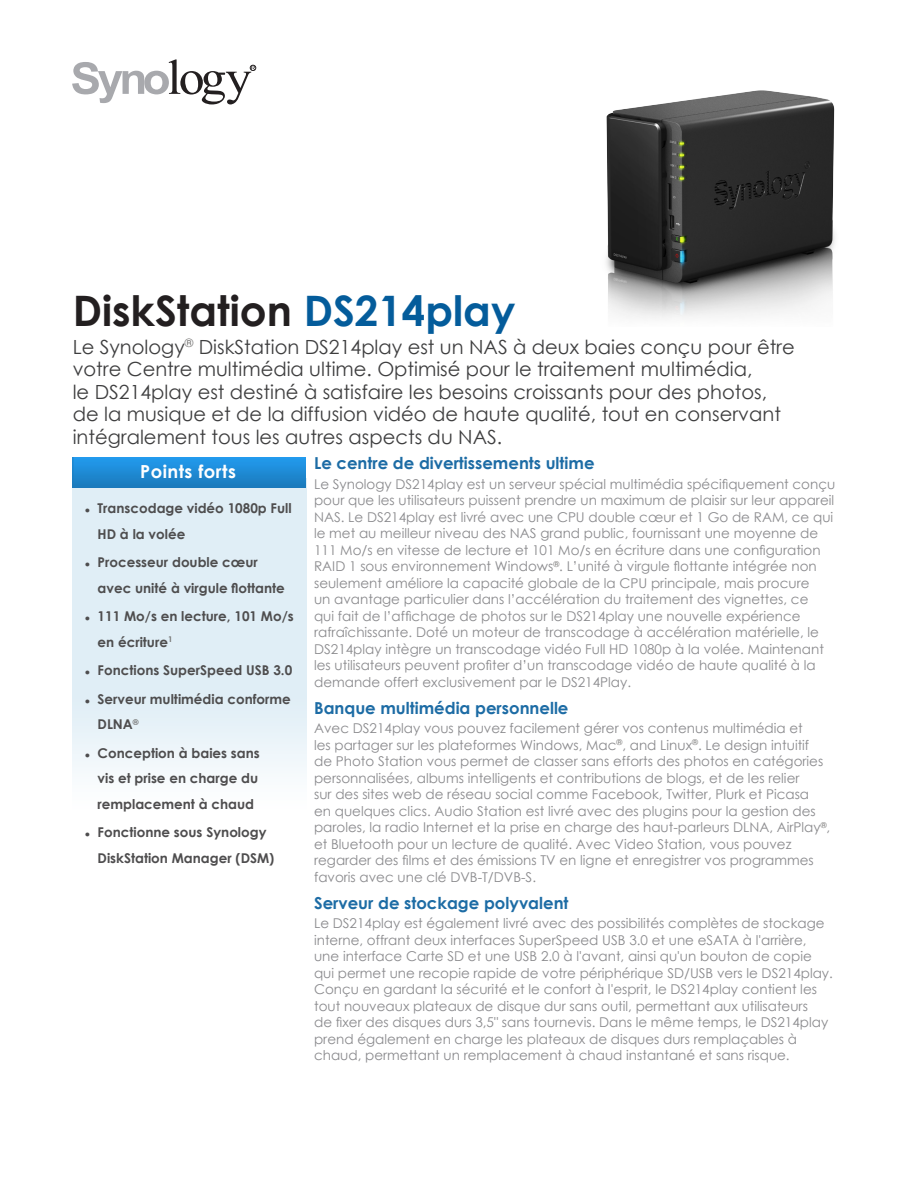
<style>
.page{position:relative;width:918px;height:1188px;background:#fff}
.page>*{position:absolute;margin:0;border:0;box-sizing:border-box;transform-origin:0 0}
.ChapterTitle{font:700 42px "Century Gothic";color:#231f20}
.ChapterTitleDesc{font:19.5px/22.5px "Century Gothic";color:#3e3e3f}
.ChapterTitleHighligh{font:700 18px "Century Gothic";letter-spacing:.025em;color:#fff}
.BodyHeading{font:700 16.5px "Century Gothic";color:#1d6ca5}
.BodyContent{font:13.5px/16.5px "Century Gothic";color:#8a8a8d}
.ChapterTitleBullet{font:700 13.5px/25.5px "Century Gothic";color:#4e4d4e}
.s1{color:#045c9b}
.s2{font-family:"Arial";font-size:9px}
</style>
<div class="page">
<img style="left:72px;top:457px;width:234px;height:31px">
<svg style="left:72px;top:59px;width:184px;height:45px"></svg>
<img style="left:606px;top:90px;width:229px;height:229px">
<p class="ChapterTitle" style="left:73px;top:279px;width:444px">DiskStation <span class="s1">DS214play</span></p>
<p class="ChapterTitleDesc" style="left:73px;top:335px;width:724px">Le Synology<sup>®</sup> DiskStation DS214play est un NAS à deux baies conçu pour être votre Centre multimédia ultime. Optimisé pour le traitement multimédia,<br>le DS214play est destiné à satisfaire les besoins croissants pour des photos, de la musique et de la diffusion vidéo de haute qualité, tout en conservant intégralement tous les autres aspects du NAS.</p>
<p class="ChapterTitleHighligh" style="left:140px;top:457px;width:97px">Points forts</p>
<p class="ChapterTitleBullet" style="left:98px;top:495px;width:196px;text-indent:-13px"><span class="s2">●</span> Transcodage vidéo 1080p Full<br>HD à la volée</p>
<p class="ChapterTitleBullet" style="left:98px;top:549px;width:189px;text-indent:-13px"><span class="s2">●</span> Processeur double cœur avec unité à virgule flottante</p>
<p class="ChapterTitleBullet" style="left:98px;top:603px;width:198px;text-indent:-13px"><span class="s2">●</span> 111 Mo/s en lecture, 101 Mo/s en écriture<sup>1</sup></p>
<p class="ChapterTitleBullet" style="left:85px;top:657px;width:209px"><span class="s2">●</span> Fonctions SuperSpeed USB 3.0</p>
<p class="ChapterTitleBullet" style="left:98px;top:685px;width:195px;text-indent:-13px"><span class="s2">●</span> Serveur multimédia conforme<br>DLNA<sup>®</sup></p>
<p class="ChapterTitleBullet" style="left:98px;top:739px;width:164px;text-align:justify;text-indent:-13px"><span class="s2">●</span> Conception à baies sans vis et prise en charge du remplacement à chaud</p>
<p class="ChapterTitleBullet" style="left:98px;top:819px;width:178px;text-indent:-13px"><span class="s2">●</span> Fonctionne sous Synology<br>DiskStation Manager (DSM)</p>
<p class="BodyHeading" style="left:314px;top:451px;width:282px">Le centre de divertissements ultime</p>
<p class="BodyContent" style="left:314px;top:475px;width:523px">Le Synology DS214play est un serveur spécial multimédia spécifiquement conçu pour que les utilisateurs puissent prendre un maximum de plaisir sur leur appareil NAS. Le DS214play est livré avec une CPU double cœur et 1 Go de RAM, ce qui le met au meilleur niveau des NAS grand public, fournissant une moyenne de 111 Mo/s en vitesse de lecture et 101 Mo/s en écriture dans une configuration RAID 1 sous environnement Windows<sup>®</sup>. L’unité à virgule flottante intégrée non seulement améliore la capacité globale de la CPU principale, mais procure<br>un avantage particulier dans l’accélération du traitement des vignettes, ce<br>qui fait de l’affichage de photos sur le DS214play une nouvelle expérience rafraîchissante. Doté un moteur de transcodage à accélération matérielle, le DS214play intègre un transcodage vidéo Full HD 1080p à la volée. Maintenant les utilisateurs peuvent profiter d’un transcodage vidéo de haute qualité à la demande offert exclusivement par le DS214Play.</p>
<p class="BodyHeading" style="left:314px;top:695px;width:256px">Banque multimédia personnelle</p>
<p class="BodyContent" style="left:314px;top:720px;width:518px">Avec DS214play vous pouvez facilement gérer vos contenus multimédia et<br>les partager sur les plateformes Windows, Mac<sup>®</sup>, and Linux<sup>®</sup>. Le design intuitif de Photo Station vous permet de classer sans efforts des photos en catégories personnalisées, albums intelligents et contributions de blogs, et de les relier<br>sur des sites web de réseau social comme Facebook, Twitter, Plurk et Picasa<br>en quelques clics. Audio Station est livré avec des plugins pour la gestion des paroles, la radio Internet et la prise en charge des haut-parleurs DLNA, AirPlay<sup>®</sup>, et Bluetooth pour un lecture de qualité. Avec Video Station, vous pouvez regarder des films et des émissions TV en ligne et enregistrer vos programmes favoris avec une clé DVB-T/DVB-S.</p>
<p class="BodyHeading" style="left:314px;top:890px;width:256px">Serveur de stockage polyvalent</p>
<p class="BodyContent" style="left:314px;top:915px;width:520px">Le DS214play est également livré avec des possibilités complètes de stockage interne, offrant deux interfaces SuperSpeed USB 3.0 et une eSATA à l'arrière, une interface Carte SD et une USB 2.0 à l'avant, ainsi qu'un bouton de copie qui permet une recopie rapide de votre périphérique SD/USB vers le DS214play.<br>Conçu en gardant la sécurité et le confort à l'esprit, le DS214play contient les tout nouveaux plateaux de disque dur sans outil, permettant aux utilisateurs<br>de fixer des disques durs 3,5" sans tournevis. Dans le même temps, le DS214play prend également en charge les plateaux de disques durs remplaçables à chaud, permettant un remplacement à chaud instantané et sans risque.</p>
</div>
